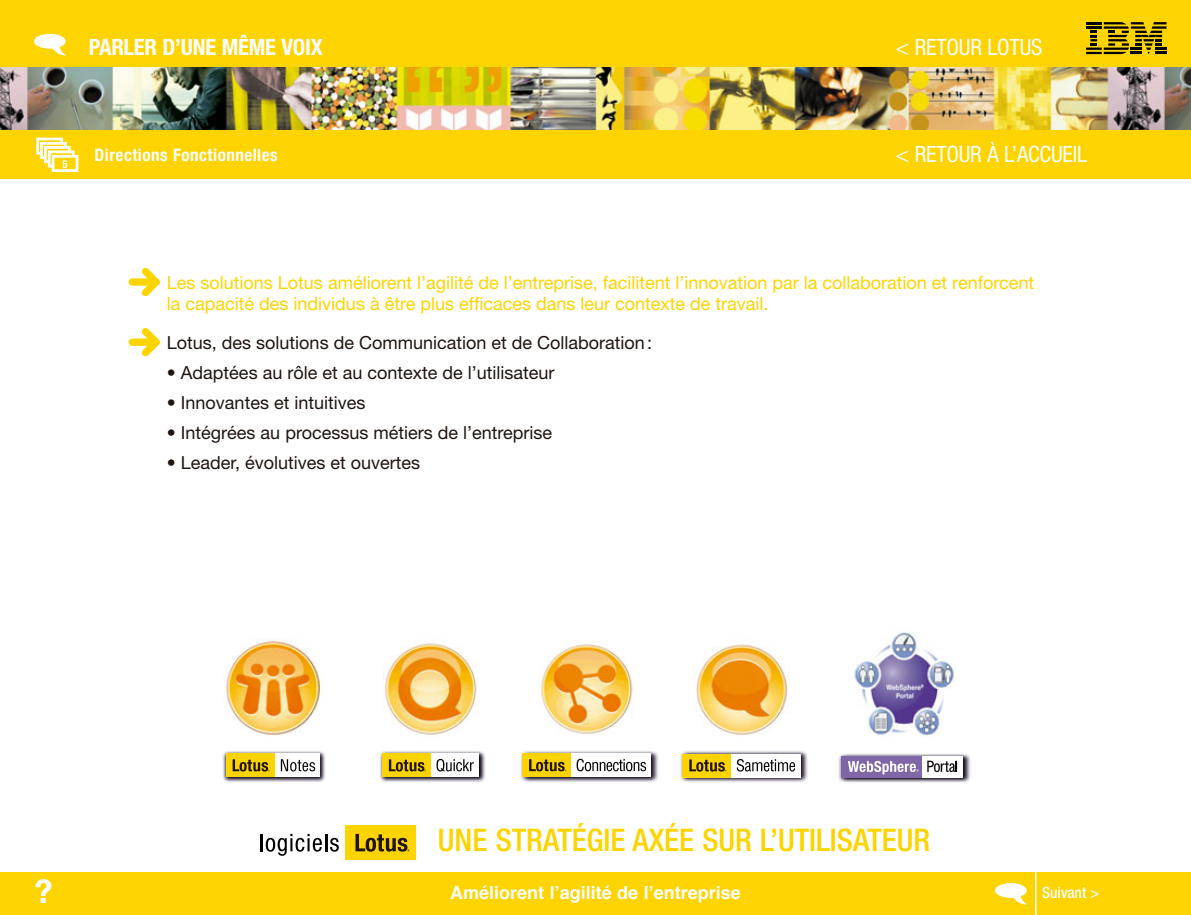
<style>
.page{position:relative;width:1191px;height:915px;background:#fff}
.page>*{position:absolute;margin:0;border:0;box-sizing:border-box;transform-origin:0 0}
.t1{font:700 32.55px "Helvetica Neue";color:#fff}
.t2{font:500 condensed 31.2px "Helvetica Neue";color:#fdd400}
.t3{font:condensed 22.5px "Helvetica Neue";letter-spacing:-.01em;color:#fff}
.t4{font:700 condensed 22.5px "Helvetica Neue";letter-spacing:-.01em;color:#fff}
.t5{font:18px "Helvetica Neue";color:#1f1410}
.t6{font:18px/21.6px "Helvetica Neue";color:#fdd400}
.t7{font:700 18px "Helvetica";color:#fff}
.t8{font:700 condensed 17.1px "Helvetica Neue";letter-spacing:.025em;color:#fff}
.t9{font:500 condensed 15.45px "Helvetica Neue";color:#fff}
.t10{font:700 condensed 10.95px "Helvetica Neue";color:#fff}
</style>
<div class="page">
<div style="left:0;top:0;width:1191px;height:179px;background:#fdd400"></div>
<svg style="left:1086px;top:22px;width:80px;height:32px"></svg>
<div style="left:0;top:872px;width:1191px;height:42px;background:#fdd400"></div>
<div style="left:34px;top:34px;width:32px;height:15px;background:#fff;border-radius:50%"></div>
<svg style="left:49px;top:43px;width:17px;height:13px"></svg>
<img style="left:0;top:67px;width:1191px;height:63px">
<div style="left:38px;top:139px;width:24px;height:14px;background:#fdd60d"></div>
<div style="left:36px;top:137px;width:27px;height:17px;border:3px solid #fff"></div>
<div style="left:40px;top:142px;width:27px;height:17px;border:3px solid #fff"></div>
<div style="left:44px;top:146px;width:27px;height:17px;border:3px solid #fff"></div>
<div style="left:49px;top:152px;width:24px;height:14px;background:#fdd713"></div>
<div style="left:48px;top:150px;width:27px;height:17px;border:3px solid #fff"></div>
<div style="left:53px;top:156px;width:24px;height:14px;background:#fdd400"></div>
<div style="left:52px;top:155px;width:26px;height:17px;border:3px solid #fff"></div>
<hr style="left:1035px;top:871px;width:1px;height:43px;background:#fff">
<div style="left:995px;top:882px;width:31px;height:15px;background:#fff;border-radius:50%"></div>
<svg style="left:1010px;top:891px;width:17px;height:13px"></svg>
<svg style="left:129px;top:267px;width:31px;height:30px"></svg>
<svg style="left:129px;top:328px;width:31px;height:29px"></svg>
<img style="left:224px;top:638px;width:97px;height:97px">
<img style="left:694px;top:644px;width:95px;height:91px">
<img style="left:538px;top:641px;width:95px;height:93px">
<img style="left:382px;top:643px;width:95px;height:92px">
<img style="left:854px;top:632px;width:103px;height:104px">
<img style="left:520px;top:751px;width:139px;height:31px">
<div style="left:524px;top:753px;width:126px;height:24px;background:#fff"></div>
<div style="left:522px;top:753px;width:48px;height:24px;background:#fdd400"></div>
<svg style="left:529px;top:759px;width:37px;height:12px"></svg>
<svg style="left:576px;top:758px;width:70px;height:13px"></svg>
<img style="left:380px;top:751px;width:105px;height:31px">
<div style="left:382px;top:753px;width:97px;height:24px;background:#fff"></div>
<div style="left:382px;top:753px;width:48px;height:24px;background:#fdd400"></div>
<svg style="left:389px;top:759px;width:37px;height:12px"></svg>
<svg style="left:436px;top:758px;width:38px;height:13px"></svg>
<img style="left:680px;top:751px;width:128px;height:31px">
<div style="left:683px;top:753px;width:118px;height:24px;background:#fff"></div>
<div style="left:682px;top:753px;width:49px;height:24px;background:#fdd400"></div>
<svg style="left:689px;top:759px;width:37px;height:12px"></svg>
<svg style="left:737px;top:759px;width:58px;height:12px"></svg>
<img style="left:223px;top:751px;width:102px;height:31px">
<div style="left:226px;top:753px;width:94px;height:24px;background:#fff"></div>
<div style="left:226px;top:753px;width:48px;height:24px;background:#fdd400"></div>
<svg style="left:233px;top:759px;width:37px;height:12px"></svg>
<svg style="left:281px;top:759px;width:34px;height:12px"></svg>
<img style="left:838px;top:753px;width:133px;height:30px">
<div style="left:841px;top:755px;width:122px;height:22px;background:#fff"></div>
<svg style="left:927px;top:760px;width:30px;height:11px"></svg>
<div style="left:841px;top:755px;width:81px;height:22px;background:#7f66a6"></div>
<svg style="left:848px;top:760px;width:70px;height:14px"></svg>
<div style="left:345px;top:825px;width:71px;height:35px;background:#fdd400"></div>
<svg style="left:261px;top:833px;width:78px;height:22px"></svg>
<svg style="left:355px;top:833px;width:55px;height:18px"></svg>
<p class="t4" style="left:89px;top:39px;width:235px">PARLER D’UNE MÊME VOIX</p>
<p class="t3" style="left:895px;top:39px;width:148px">&lt; RETOUR LOTUS</p>
<p class="t10" style="left:62px;top:160px;width:7px">5</p>
<p class="t8" style="left:95px;top:149px;width:185px">Directions Fonctionnelles</p>
<p class="t3" style="left:895px;top:145px;width:193px">&lt; RETOUR À L’ACCUEIL</p>
<p class="t6" style="left:167px;top:273px;width:868px">Les solutions Lotus améliorent l’agilité de l’entreprise, facilitent l’innovation par la collaboration et renforcent la capacité des individus à être plus efficaces dans leur contexte de travail.</p>
<p class="t5" style="left:167px;top:336px;width:487px">Lotus, des solutions de Communication et de Collaboration :</p>
<p class="t5" style="left:167px;top:366px;width:389px">• Adaptées au rôle et au contexte de l’utilisateur</p>
<p class="t5" style="left:167px;top:396px;width:200px">• Innovantes et intuitives</p>
<p class="t5" style="left:167px;top:426px;width:387px">• Intégrées au processus métiers de l’entreprise</p>
<p class="t5" style="left:167px;top:456px;width:255px">• Leader, évolutives et ouvertes</p>
<p class="t1" style="left:35px;top:879px;width:20px">?</p>
<p class="t2" style="left:438px;top:828px;width:494px">UNE STRATÉGIE AXÉE SUR L’UTILISATEUR</p>
<p class="t7" style="left:450px;top:884px;width:292px">Améliorent l’agilité de l’entreprise</p>
<p class="t9" style="left:1042px;top:886px;width:59px">Suivant &gt;</p>
</div>
